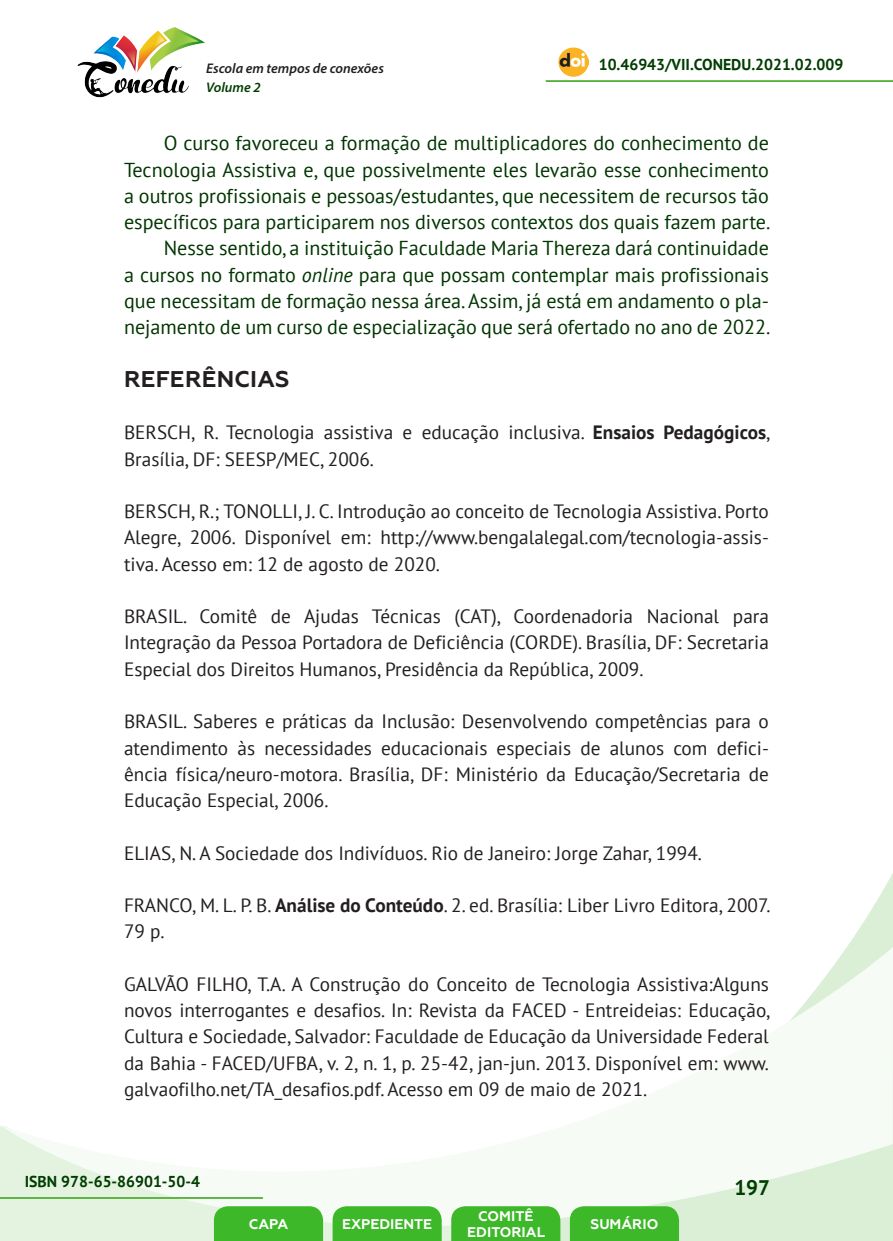
<style>
.page{position:relative;width:893px;height:1241px;background:#fff}
.page>*{position:absolute;margin:0;border:0;box-sizing:border-box;transform-origin:0 0}
._9_SUBTÍTULO_1{font:700 22.75px "Geometria";letter-spacing:.01em;color:#231f20}
.t1{font:700 21px "PT Sans";color:#003d00}
._8_CORPO{font:20.12px/26.2px "PT Sans";color:#003500;text-align:justify}
._17_REFERENCIAS{font:19.25px/26.2px "PT Sans";color:#231f20;text-align:justify}
.t2{font:700 15.75px "PT Sans";color:#003d00}
.t3{font:700 14px/16.8px "Geometria";color:#fff;text-align:center}
.t4{font:italic 600 14px "Myriad Pro";color:#231f20}
.t5{font:italic 600 14px "Myriad Pro";color:#003d00}
.s1{font-style:italic}
.s2{font-weight:700}
</style>
<div class="page">
<svg style="left:848px;top:873px;width:45px;height:73px"></svg>
<svg style="left:0;top:946px;width:893px;height:294px"></svg>
<hr style="left:0;top:1196px;width:263px;height:2px;background:#4cad31">
<hr style="left:546px;top:80px;width:347px;height:2px;background:#4cad31">
<img style="left:559px;top:47px;width:30px;height:30px">
<img style="left:77px;top:27px;width:128px;height:71px">
<svg style="left:214px;top:1205px;width:109px;height:35px;background:#47bb34"></svg>
<svg style="left:333px;top:1205px;width:109px;height:35px;background:#47bb34"></svg>
<svg style="left:451px;top:1205px;width:109px;height:35px;background:#47bb34"></svg>
<svg style="left:570px;top:1205px;width:109px;height:35px;background:#46bb33"></svg>
<p class="t4" style="left:206px;top:59px;width:179px">Escola em tempos de conexões</p>
<p class="t2" style="left:599px;top:54px;width:246px">10.46943/VII.CONEDU.2021.02.009</p>
<p class="t5" style="left:206px;top:78px;width:56px">Volume 2</p>
<p class="_8_CORPO" style="left:124px;top:130px;width:648px;text-indent:40px">O curso favoreceu a formação de multiplicadores do conhecimento de Tecnologia Assistiva e, que possivelmente eles levarão esse conhecimento a outros profissionais e pessoas/estudantes, que necessitem de recursos tão específicos para participarem nos diversos contextos dos quais fazem parte.</p>
<p class="_8_CORPO" style="left:124px;top:235px;width:648px;text-indent:40px">Nesse sentido, a instituição Faculdade Maria Thereza dará continuidade a cursos no formato <span class="s1">online</span> para que possam contemplar mais profissionais que necessitam de formação nessa área. Assim, já está em andamento o pla&shy;nejamento de um curso de especialização que será ofertado no ano de 2022.</p>
<p class="_9_SUBTÍTULO_1" style="left:124px;top:365px;width:167px">REFERÊNCIAS</p>
<p class="_17_REFERENCIAS" style="left:124px;top:419px;width:648px">BERSCH, R. Tecnologia assistiva e educação inclusiva. <span class="s2">Ensaios Pedagógicos</span>,<br>Brasília, DF: SEESP/MEC, 2006.</p>
<p class="_17_REFERENCIAS" style="left:124px;top:497px;width:646px">BERSCH, R.; TONOLLI, J. C. Introdução ao conceito de Tecnologia Assistiva. Porto Alegre, 2006. Disponível em: http://www.bengalalegal.com/tecnologia-assis&shy;tiva. Acesso em: 12 de agosto de 2020.</p>
<p class="_17_REFERENCIAS" style="left:124px;top:602px;width:646px">BRASIL. Comitê de Ajudas Técnicas (CAT), Coordenadoria Nacional para Integração da Pessoa Portadora de Deficiência (CORDE). Brasília, DF: Secretaria Especial dos Direitos Humanos, Presidência da República, 2009.</p>
<p class="_17_REFERENCIAS" style="left:124px;top:707px;width:646px">BRASIL. Saberes e práticas da Inclusão: Desenvolvendo competências para o atendimento às necessidades educacionais especiais de alunos com defici&shy;ência física/neuro-motora. Brasília, DF: Ministério da Educação/Secretaria de Educação Especial, 2006.</p>
<p class="_17_REFERENCIAS" style="left:124px;top:839px;width:579px">ELIAS, N. A Sociedade dos Indivíduos. Rio de Janeiro: Jorge Zahar, 1994.</p>
<p class="_17_REFERENCIAS" style="left:124px;top:891px;width:648px">FRANCO, M. L. P. B. <span class="s2">Análise do Conteúdo</span>. 2. ed. Brasília: Liber Livro Editora, 2007.<br>79 p.</p>
<p class="_17_REFERENCIAS" style="left:124px;top:970px;width:648px">GALVÃO FILHO, T.A. A Construção do Conceito de Tecnologia Assistiva:Alguns novos interrogantes e desafios. In: Revista da FACED - Entreideias: Educação, Cultura e Sociedade, Salvador: Faculdade de Educação da Universidade Federal da Bahia - FACED/UFBA, v. 2, n. 1, p. 25-42, jan-jun. 2013. Disponível em: www. galvaofilho.net/TA_desafios.pdf. Acesso em 09 de maio de 2021.</p>
<p class="t2" style="left:25px;top:1170px;width:177px">ISBN 978-65-86901-50-4</p>
<p class="t3" style="left:249px;top:1215px;width:41px">CAPA</p>
<p class="t3" style="left:342px;top:1215px;width:92px">EXPEDIENTE</p>
<p class="t3" style="left:467px;top:1207px;width:79px">COMITÊ<br>EDITORIAL</p>
<p class="t3" style="left:590px;top:1215px;width:69px">SUMÁRIO</p>
<p class="t1" style="left:734px;top:1173px;width:37px">197</p>
</div>
